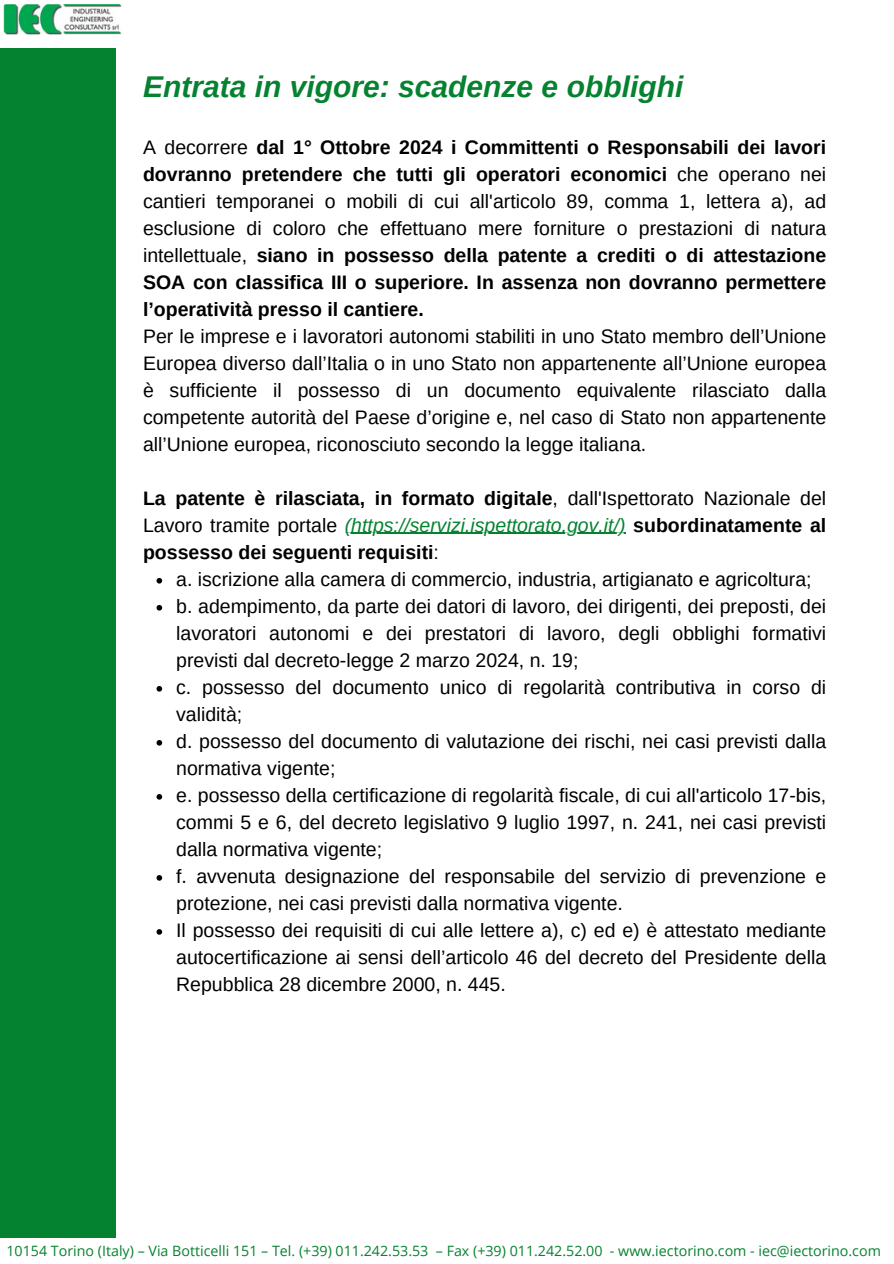
<style>
.page{position:relative;width:894px;height:1264px;background:#fff}
.page>*{position:absolute;margin:0;border:0;box-sizing:border-box;transform-origin:0 0}
.t1{font:italic 700 30px "Arimo";color:#058230}
.t2{font:19.5px/27px "Arimo";color:#000}
.t3{font:700 19.5px/27px "Arimo";color:#000}
.t4{font:14.25px "Open Sans";color:#058230}
.s1{font-weight:700}
.s2{font-weight:400}
.s3{font-weight:400;font-style:italic;color:#058230}
</style>
<div class="page">
<div style="left:0;top:48px;width:116px;height:1189px;background:#058230"></div>
<img style="left:3px;top:4px;width:118px;height:31px">
<hr style="left:345px;top:533px;width:280px;height:1px;background:#058230">
<svg style="left:156px;top:578px;width:6px;height:5px"></svg>
<svg style="left:156px;top:605px;width:6px;height:5px"></svg>
<svg style="left:156px;top:686px;width:6px;height:5px"></svg>
<svg style="left:156px;top:740px;width:6px;height:5px"></svg>
<svg style="left:156px;top:794px;width:6px;height:5px"></svg>
<svg style="left:156px;top:875px;width:6px;height:5px"></svg>
<svg style="left:156px;top:929px;width:6px;height:5px"></svg>
<h2 class="t1" style="left:143px;top:70px;width:541px">Entrata in vigore: scadenze e obblighi</h2>
<h2 class="t2" style="left:143px;top:133px;width:684px">A decorrere <span class="s1">dal 1° Ottobre 2024 i Committenti o Responsabili dei lavori dovranno pretendere che tutti gli operatori economici</span> che operano nei cantieri temporanei o mobili di cui all'articolo 89, comma 1, lettera a), ad esclusione di coloro che effettuano mere forniture o prestazioni di natura intellettuale, <span class="s1">siano in possesso della patente a crediti o di attestazione SOA con classifica III o superiore. In assenza non dovranno permettere l’operatività presso il cantiere.<br></span>Per le imprese e i lavoratori autonomi stabiliti in uno Stato membro dell’Unione Europea diverso dall’Italia o in uno Stato non appartenente all’Unione europea è sufficiente il possesso di un documento equivalente rilasciato dalla competente autorità del Paese d’origine e, nel caso di Stato non appartenente all’Unione europea, riconosciuto secondo la legge italiana.</h2>
<p class="t3" style="left:143px;top:484px;width:684px">La patente è rilasciata, in formato digitale<span class="s2">, dall'Ispettorato Nazionale del<br>Lavoro tramite portale</span> <span class="s3">(https://servizi.ispettorato.gov.it/)</span> subordinatamente al</p>
<p class="t2" style="left:176px;top:538px;width:651px;text-indent:-33px"><span class="s1">possesso dei seguenti requisiti</span>:<br>a. iscrizione alla camera di commercio, industria, artigianato e agricoltura; b. adempimento, da parte dei datori di lavoro, dei dirigenti, dei preposti, dei lavoratori autonomi e dei prestatori di lavoro, degli obblighi formativi</p>
<p class="t2" style="left:176px;top:646px;width:651px">previsti dal decreto-legge 2 marzo 2024, n. 19;<br>c. possesso del documento unico di regolarità contributiva in corso di validità;</p>
<p class="t2" style="left:176px;top:727px;width:651px">d. possesso del documento di valutazione dei rischi, nei casi previsti dalla normativa vigente;</p>
<p class="t2" style="left:176px;top:781px;width:651px;text-align:justify">e. possesso della certificazione di regolarità fiscale, di cui all'articolo 17-bis, commi 5 e 6, del decreto legislativo 9 luglio 1997, n. 241, nei casi previsti dalla normativa vigente;</p>
<p class="t2" style="left:176px;top:862px;width:651px">f. avvenuta designazione del responsabile del servizio di prevenzione e protezione, nei casi previsti dalla normativa vigente.</p>
<p class="t2" style="left:176px;top:916px;width:651px;text-align:justify">Il possesso dei requisiti di cui alle lettere a), c) ed e) è attestato mediante autocertificazione ai sensi dell’articolo 46 del decreto del Presidente della Repubblica 28 dicembre 2000, n. 445.</p>
<h1 class="t4" style="left:6px;top:1240px;width:875px">10154 Torino (Italy) – Via Botticelli 151 – Tel. (+39) 011.242.53.53 – Fax (+39) 011.242.52.00 - www.iectorino.com - iec@iectorino.com</h1>
</div>
